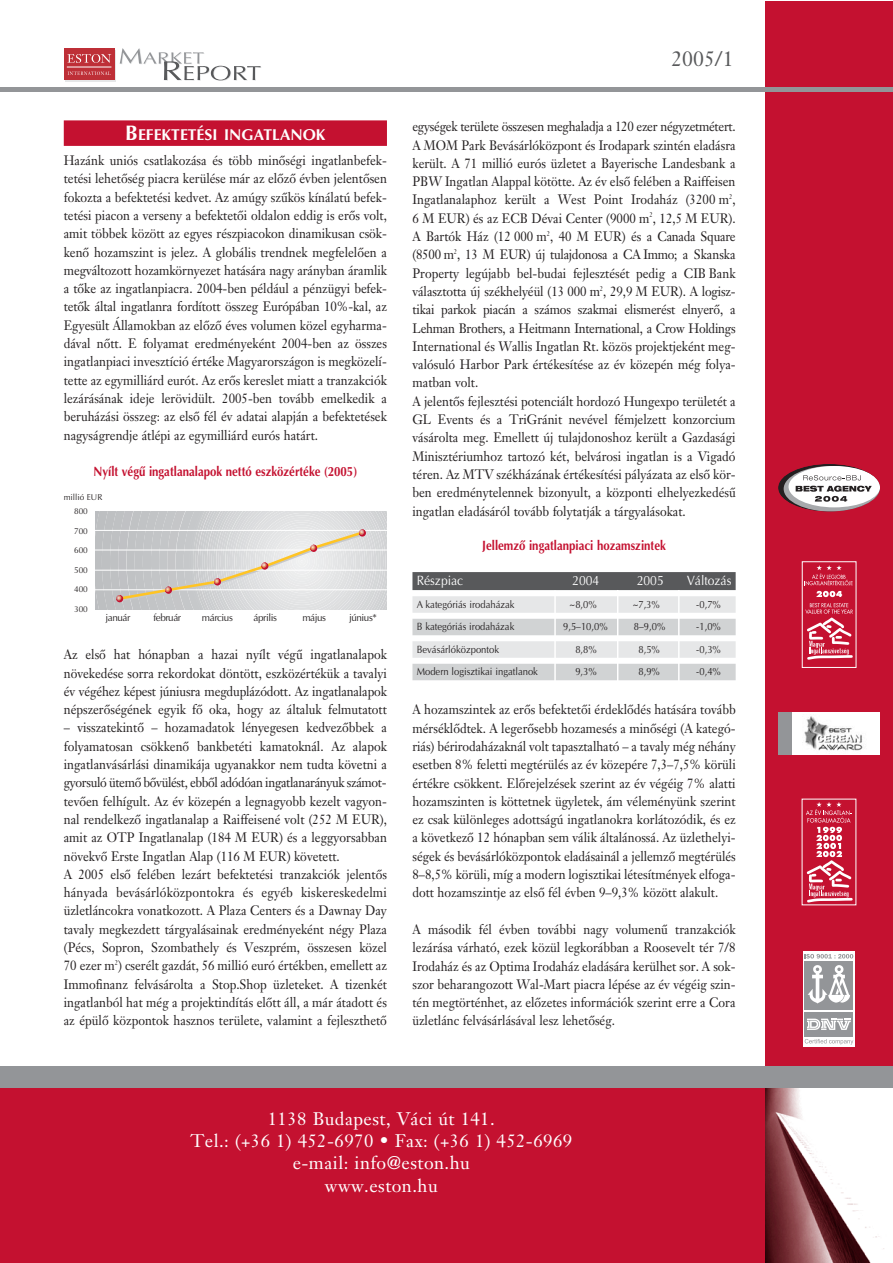
<style>
.page{position:relative;width:893px;height:1263px;background:#fff}
.page>*{position:absolute;margin:0;border:0;box-sizing:border-box;transform-origin:0 0}
.t1{font:21px "Totfalusi";color:#58595b}
.t2{font:18px/22.2px "Totfalusi";letter-spacing:.025em;color:#fff;text-align:center}
.t3{font:15.75px "Optima H Bold";color:#fff}
.t4{font:13.5px/18.3px "Totfalusi";color:#231f20;text-align:justify;scale:.92 1}
.t5{font:13.5px "Optima H Bold";color:#c41130;scale:.85 1}
.t6{font:13.5px "Optima H";color:#fff;scale:.9 1}
.t7{font:10.5px "Optima H";color:#231f20;scale:.9 1}
.t8{font:10.2px "Optima H";letter-spacing:-.04em;color:#231f20}
.t9{font:8.55px "Optima H";letter-spacing:.005em;color:#231f20}
.s1{font-size:21px}
</style>
<div class="page">
<svg style="left:120px;top:48px;width:141px;height:33px"></svg>
<div style="left:65px;top:50px;width:51px;height:31px;background:#e6e7e8"></div>
<div style="left:64px;top:48px;width:51px;height:32px;background:#be2f37"></div>
<hr style="left:67px;top:67px;width:44px;height:1px;background:#fff">
<svg style="left:67px;top:54px;width:44px;height:9px"></svg>
<svg style="left:68px;top:71px;width:43px;height:4px"></svg>
<div style="left:0;top:1086px;width:893px;height:177px;background:#c41130"></div>
<div style="left:765px;top:1px;width:128px;height:1262px;background:#c41130"></div>
<img style="left:765px;top:1088px;width:128px;height:175px">
<div style="left:0;top:87px;width:893px;height:5px;background:#939598"></div>
<div style="left:0;top:1066px;width:893px;height:22px;background:#939598"></div>
<div style="left:64px;top:120px;width:323px;height:26px;background:#c41130"></div>
<div style="left:412px;top:572px;width:324px;height:18px;background:#58595b"></div>
<div style="left:412px;top:596px;width:324px;height:17px;background:#e6e7e8"></div>
<div style="left:412px;top:619px;width:324px;height:16px;background:#d1d3d4"></div>
<div style="left:412px;top:641px;width:324px;height:17px;background:#e6e7e8"></div>
<div style="left:412px;top:664px;width:324px;height:16px;background:#d1d3d4"></div>
<div style="left:804px;top:951px;width:51px;height:96px;background:#fff"></div>
<div style="left:804px;top:1012px;width:49px;height:25px;background:#939598"></div>
<div style="left:804px;top:961px;width:49px;height:48px;background:#939598"></div>
<svg style="left:807px;top:1019px;width:44px;height:11px"></svg>
<svg style="left:808px;top:965px;width:42px;height:38px"></svg>
<svg style="left:805px;top:954px;width:48px;height:4px"></svg>
<svg style="left:805px;top:1039px;width:48px;height:6px"></svg>
<svg style="left:806px;top:802px;width:47px;height:101px"></svg>
<div style="left:802px;top:561px;width:54px;height:107px;border:1px solid #fff"></div>
<svg style="left:805px;top:603px;width:48px;height:57px"></svg>
<svg style="left:805px;top:565px;width:48px;height:20px"></svg>
<svg style="left:816px;top:591px;width:26px;height:6px"></svg>
<div style="left:778px;top:712px;width:102px;height:42px;background:#fff"></div>
<img style="left:804px;top:716px;width:59px;height:35px">
<div style="left:778px;top:712px;width:14px;height:42px;background:#939598"></div>
<svg style="left:778px;top:464px;width:102px;height:48px"></svg>
<svg style="left:784px;top:466px;width:96px;height:46px"></svg>
<svg style="left:95px;top:511px;width:291px;height:99px;background:#d6d5d4"></svg>
<hr style="left:554px;top:591px;width:2px;height:110px;background:#fff">
<hr style="left:617px;top:590px;width:1px;height:110px;background:#fff">
<hr style="left:678px;top:590px;width:2px;height:110px;background:#fff">
<p class="t3" style="left:125px;top:128px;width:202px"><span class="s1">B</span>EFEKTETÉSI INGATLANOK</p>
<p class="t4" style="left:64px;top:153px;width:353px">Hazánk uniós csatlakozása és több minôségi ingatlanbefek&shy;tetési lehetôség piacra kerülése már az elôzô évben jelentôsen fokozta a befektetési kedvet. Az amúgy szûkös kínálatú befek&shy;tetési piacon a verseny a befektetôi oldalon eddig is erôs volt, amit többek között az egyes részpiacokon dinamikusan csök&shy;kenô hozamszint is jelez. A globális trendnek megfelelôen a megváltozott hozamkörnyezet hatására nagy arányban áramlik a tôke az ingatlanpiacra. 2004-ben például a pénzügyi befek&shy;tetôk által ingatlanra fordított összeg Európában 10%-kal, az Egyesült Államokban az elôzô éves volumen közel egyharma&shy;dával nôtt. E folyamat eredményeként 2004-ben az összes ingatlanpiaci invesztíció értéke Magyarországon is megközelí&shy;tette az egymilliárd eurót. Az erôs kereslet miatt a tranzakciók lezárásának ideje lerövidült. 2005-ben tovább emelkedik a beruházási összeg: az elsô fél év adatai alapján a befektetések nagyságrendje átlépi az egymilliárd eurós határt.</p>
<p class="t5" style="left:94px;top:466px;width:312px">Nyílt végû ingatlanalapok nettó eszközértéke (2005)</p>
<p class="t9" style="left:64px;top:493px;width:40px">millió EUR</p>
<p class="t9" style="left:74px;top:508px;width:15px">800</p>
<p class="t9" style="left:74px;top:527px;width:15px">700</p>
<p class="t9" style="left:74px;top:547px;width:15px">600</p>
<p class="t9" style="left:74px;top:566px;width:15px">500</p>
<p class="t9" style="left:74px;top:586px;width:15px">400</p>
<p class="t9" style="left:74px;top:606px;width:15px">300</p>
<p class="t8" style="left:105px;top:614px;width:26px">január</p>
<p class="t8" style="left:153px;top:614px;width:29px">február</p>
<p class="t8" style="left:202px;top:614px;width:32px">március</p>
<p class="t8" style="left:254px;top:614px;width:25px">április</p>
<p class="t8" style="left:302px;top:614px;width:25px">május</p>
<p class="t8" style="left:349px;top:614px;width:29px">június*</p>
<p class="t4" style="left:64px;top:647px;width:353px">Az elsô hat hónapban a hazai nyílt végû ingatlanalapok növekedése sorra rekordokat döntött, eszközértékük a tavalyi év végéhez képest júniusra megduplázódott. Az ingatlanalapok népszerôségének egyik fô oka, hogy az általuk felmutatott</p>
<p class="t4" style="left:64px;top:720px;width:353px;text-align:left">– visszatekintô – hozamadatok lényegesen kedvezôbbek a folyamatosan csökkenô bankbetéti kamatoknál. Az alapok ingatlanvásárlási dinamikája ugyanakkor nem tudta követni a gyorsuló ütemô bôvülést, ebbôl adódóan ingatlanarányuk számot&shy;tevôen felhígult. Az év közepén a legnagyobb kezelt vagyon&shy;nal rendelkezô ingatlanalap a Raiffeisené volt (252 M EUR), amit az OTP Ingatlanalap (184 M EUR) és a leggyorsabban növekvô Erste Ingatlan Alap (116 M EUR) követett.<br>A 2005 elsô felében lezárt befektetési tranzakciók jelentôs hányada bevásárlóközpontokra és egyéb kiskereskedelmi üzletláncokra vonatkozott. A Plaza Centers és a Dawnay Day tavaly megkezdett tárgyalásainak eredményeként négy Plaza (Pécs, Sopron, Szombathely és Veszprém, összesen közel 70 ezer m<sup>2</sup>) cserélt gazdát, 56 millió euró értékben, emellett az Immofinanz felvásárolta a Stop.Shop üzleteket. A tizenkét ingatlanból hat még a projektindítás elôtt áll, a már átadott és az épülô központok hasznos területe, valamint a fejleszthetô</p>
<h1 class="t1" style="left:671px;top:51px;width:64px">2005/1</h1>
<p class="t4" style="left:412px;top:119px;width:353px;text-align:left">egységek területe összesen meghaladja a 120 ezer négyzetmétert.<br>A MOM Park Bevásárlóközpont és Irodapark szintén eladásra került. A 71 millió eurós üzletet a Bayerische Landesbank a PBW Ingatlan Alappal kötötte. Az év elsô felében a Raiffeisen Ingatlanalaphoz került a West Point Irodaház (3200 m<sup>2</sup>, 6 M EUR) és az ECB Dévai Center (9000 m<sup>2</sup>, 12,5 M EUR).<br>A Bartók Ház (12 000 m<sup>2</sup>, 40 M EUR) és a Canada Square (8500 m<sup>2</sup>, 13 M EUR) új tulajdonosa a CA Immo; a Skanska Property legújabb bel-budai fejlesztését pedig a CIB Bank választotta új székhelyéül (13 000 m<sup>2</sup>, 29,9 M EUR). A logisz&shy;tikai parkok piacán a számos szakmai elismerést elnyerô, a Lehman Brothers, a Heitmann International, a Crow Holdings International és Wallis Ingatlan Rt. közös projektjeként meg&shy;valósuló Harbor Park értékesítése az év közepén még folya&shy;matban volt.<br>A jelentôs fejlesztési potenciált hordozó Hungexpo területét a GL Events és a TriGránit nevével fémjelzett konzorcium vásárolta meg. Emellett új tulajdonoshoz került a Gazdasági Minisztériumhoz tartozó két, belvárosi ingatlan is a Vigadó téren. Az MTV székházának értékesítési pályázata az elsô kör&shy;ben eredménytelennek bizonyult, a központi elhelyezkedésû ingatlan eladásáról tovább folytatják a tárgyalásokat.</p>
<p class="t5" style="left:482px;top:540px;width:217px">Jellemzô ingatlanpiaci hozamszintek</p>
<p class="t6" style="left:417px;top:574px;width:53px">Részpiac</p>
<p class="t6" style="left:572px;top:574px;width:32px">2004</p>
<p class="t6" style="left:637px;top:574px;width:32px">2005</p>
<p class="t6" style="left:687px;top:574px;width:51px">Változás</p>
<p class="t7" style="left:417px;top:600px;width:110px">A kategóriás irodaházak</p>
<p class="t7" style="left:570px;top:600px;width:32px">~8,0%</p>
<p class="t7" style="left:633px;top:600px;width:32px">~7,3%</p>
<p class="t7" style="left:696px;top:600px;width:29px">-0,7%</p>
<p class="t7" style="left:417px;top:622px;width:110px">B kategóriás irodaházak</p>
<p class="t7" style="left:563px;top:622px;width:51px">9,5–10,0%</p>
<p class="t7" style="left:634px;top:622px;width:37px">8–9,0%</p>
<p class="t7" style="left:696px;top:622px;width:29px">-1,0%</p>
<p class="t7" style="left:417px;top:645px;width:93px">Bevásárlóközpontok</p>
<p class="t7" style="left:575px;top:645px;width:25px">8,8%</p>
<p class="t7" style="left:638px;top:645px;width:25px">8,5%</p>
<p class="t7" style="left:696px;top:645px;width:29px">-0,3%</p>
<p class="t7" style="left:417px;top:667px;width:136px">Modern logisztikai ingatlanok</p>
<p class="t7" style="left:575px;top:667px;width:25px">9,3%</p>
<p class="t7" style="left:638px;top:667px;width:25px">8,9%</p>
<p class="t7" style="left:696px;top:667px;width:29px">-0,4%</p>
<p class="t4" style="left:412px;top:702px;width:353px">A hozamszintek az erôs befektetôi érdeklôdés hatására tovább mérséklôdtek. A legerôsebb hozamesés a minôségi (A kategó&shy;riás) bérirodaházaknál volt tapasztalható – a tavaly még néhány esetben 8% feletti megtérülés az év közepére 7,3–7,5% körüli értékre csökkent. Elôrejelzések szerint az év végéig 7% alatti hozamszinten is köttetnek ügyletek, ám véleményünk szerint ez csak különleges adottságú ingatlanokra korlátozódik, és ez a következô 12 hónapban sem válik általánossá. Az üzlethelyi&shy;ségek és bevásárlóközpontok eladásainál a jellemzô megtérülés 8–8,5% körüli, míg a modern logisztikai létesítmények elfoga&shy;dott hozamszintje az elsô fél évben 9–9,3% között alakult.</p>
<p class="t4" style="left:412px;top:921px;width:353px">A második fél évben további nagy volumenû tranzakciók lezárása várható, ezek közül legkorábban a Roosevelt tér 7/8<br>Irodaház és az Optima Irodaház eladására kerülhet sor. A sok&shy;szor beharangozott Wal-Mart piacra lépése az év végéig szin&shy;tén megtörténhet, az elôzetes információk szerint erre a Cora üzletlánc felvásárlásával lesz lehetôség.</p>
<h2 class="t2" style="left:190px;top:1110px;width:383px">1138 Budapest, Váci út 141.<br>Tel.: (+36 1) 452-6970 • Fax: (+36 1) 452-6969 e-mail: info@eston.hu<br>www.eston.hu</h2>
</div>
